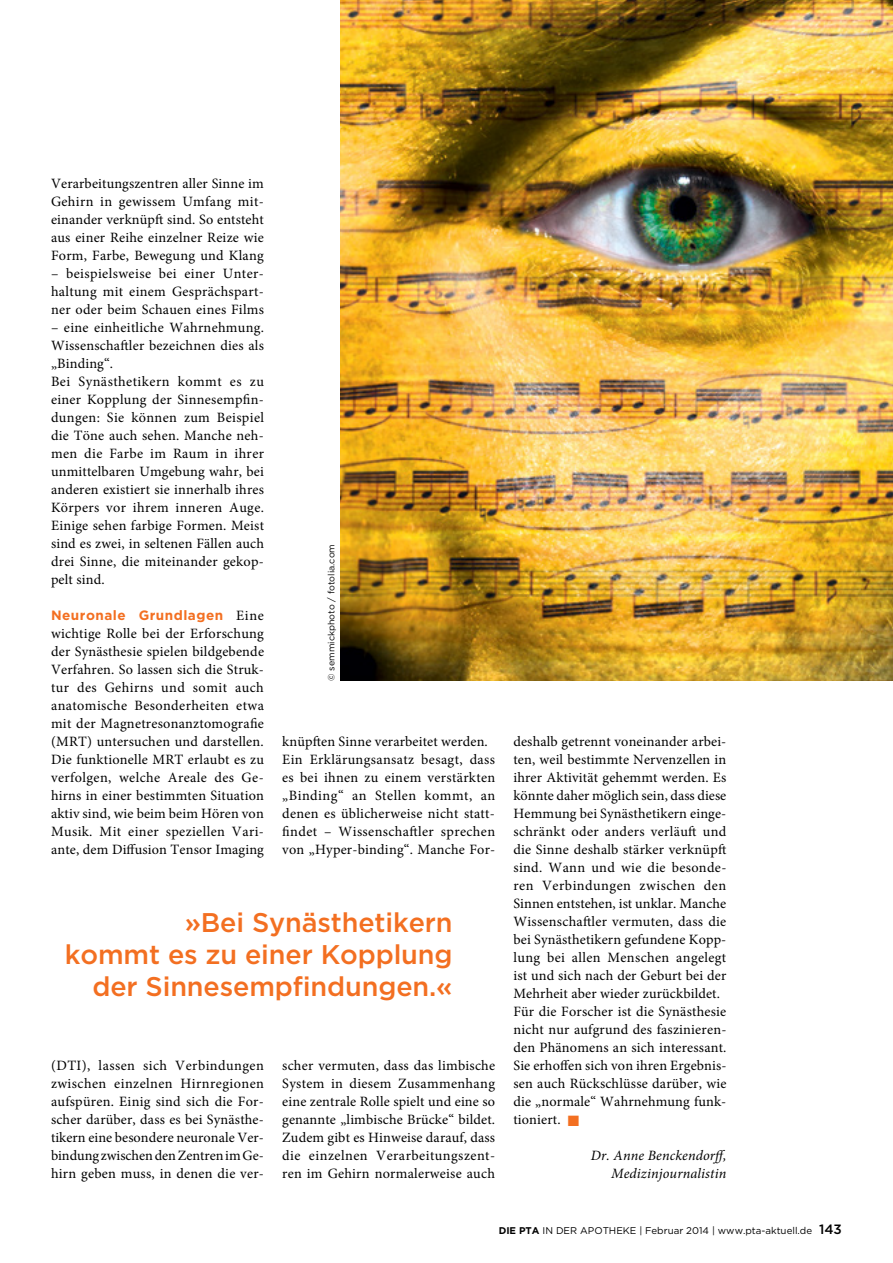
<style>
.page{position:relative;width:893px;height:1263px;background:#fff}
.page>*{position:absolute;margin:0;border:0;box-sizing:border-box;transform-origin:0 0}
.t1{font:500 27px/32.4px "Gotham";letter-spacing:-.005em;color:#f36f21;text-align:right}
.t2{font:14.25px/18px "Minion Pro";letter-spacing:.015em;color:#000;text-align:justify}
.t3{font:italic 14.25px/18px "Minion Pro";letter-spacing:.01em;color:#000;text-align:right}
.t4{font:700 13.5px "Gotham";letter-spacing:.035em;color:#f36f21}
.t5{font:9.75px "Gotham";color:#000}
.t6{font:9px "Gotham";color:#000}
.s1{font-family:"Minion Pro";font-weight:400;font-size:14.25px;color:#000}
.s2{color:#f36f21}
.s3{font-weight:700}
.s4{font-weight:500;font-size:13.5px}
</style>
<div class="page">
<img style="left:340px;top:0;width:553px;height:681px">
<p class="t2" style="left:51px;top:175px;width:214px">Verarbeitungszentren aller Sinne im Gehirn in gewissem Umfang mit&shy;einander verknüpft sind. So entsteht aus einer Reihe einzelner Reize wie Form, Farbe, Bewegung und Klang</p>
<p class="t2" style="left:51px;top:265px;width:214px">– beispielsweise bei einer Unter&shy;haltung mit einem Gesprächspart&shy;ner oder beim Schauen eines Films</p>
<p class="t2" style="left:51px;top:319px;width:215px;text-align:left">– eine einheitliche Wahrnehmung.<br>Wissenschaftler bezeichnen dies als „Binding“.<br>Bei Synästhetikern kommt es zu einer Kopplung der Sinnesempfin&shy;dungen: Sie können zum Beispiel die Töne auch sehen. Manche neh&shy;men die Farbe im Raum in ihrer unmittelbaren Umgebung wahr, bei anderen existiert sie innerhalb ihres<br>Körpers vor ihrem inneren Auge.<br>Einige sehen farbige Formen. Meist sind es zwei, in seltenen Fällen auch drei Sinne, die miteinander gekop&shy;pelt sind.</p>
<p class="t4" style="left:51px;top:606px;width:214px">Neuronale Grundlagen <span class="s1">Eine</span></p>
<p class="t2" style="left:51px;top:625px;width:215px">wichtige Rolle bei der Erforschung der Synästhesie spielen bildgebende Verfahren. So lassen sich die Struk&shy;tur des Gehirns und somit auch anatomische Besonderheiten etwa mit der Magnetresonanztomografie (MRT) untersuchen und darstellen.<br>Die funktionelle MRT erlaubt es zu verfolgen, welche Areale des Ge&shy;hirns in einer bestimmten Situation aktiv sind, wie beim beim Hören von Musik. Mit einer speziellen Vari&shy;ante, dem Diffusion Tensor Imaging</p>
<p class="t6" style="left:326px;top:681px;width:138px;rotate:-90deg">© semmickphoto / fotolia.com</p>
<p class="t2" style="left:282px;top:733px;width:215px;text-align:left">knüpften Sinne verarbeitet werden.<br>Ein Erklärungsansatz besagt, dass es bei ihnen zu einem verstärkten „Binding“ an Stellen kommt, an denen es üblicherweise nicht statt&shy;findet – Wissenschaftler sprechen von „Hyper-binding“. Manche For-</p>
<h1 class="t1" style="left:65px;top:905px;width:389px">»Bei Synästhetikern<br>kommt es zu einer Kopplung der Sinnesempfindungen.«</h1>
<p class="t2" style="left:51px;top:1057px;width:215px">(DTI), lassen sich Verbindungen zwischen einzelnen Hirnregionen aufspüren. Einig sind sich die For&shy;scher darüber, dass es bei Synästhe&shy;tikern eine besondere neuronale Ver&shy;bindung zwischen den Zentren im Ge&shy;hirn geben muss, in denen die ver-</p>
<p class="t2" style="left:282px;top:1057px;width:214px">scher vermuten, dass das limbische System in diesem Zusammenhang eine zentrale Rolle spielt und eine so genannte „limbische Brücke“ bildet.<br>Zudem gibt es Hinweise darauf, dass die einzelnen Verarbeitungszent&shy;ren im Gehirn normalerweise auch</p>
<p class="t2" style="left:513px;top:733px;width:215px;text-align:left">deshalb getrennt voneinander arbei&shy;ten, weil bestimmte Nervenzellen in ihrer Aktivität gehemmt werden. Es könnte daher möglich sein, dass diese Hemmung bei Synästhetikern einge&shy;schränkt oder anders verläuft und die Sinne deshalb stärker verknüpft sind. Wann und wie die besonde&shy;ren Verbindungen zwischen den Sinnen entstehen, ist unklar. Manche Wissenschaftler vermuten, dass die bei Synästhetikern gefundene Kopp&shy;lung bei allen Menschen angelegt ist und sich nach der Geburt bei der Mehrheit aber wieder zurückbildet.<br>Für die Forscher ist die Synästhesie nicht nur aufgrund des faszinieren&shy;den Phänomens an sich interessant.<br>Sie erhoffen sich von ihren Ergebnis&shy;sen auch Rückschlüsse darüber, wie die „normale“ Wahrnehmung funk&shy;tioniert. <span class="s2">■</span></p>
<p class="t3" style="left:591px;top:1147px;width:138px">Dr. Anne Benckendorff,<br>Medizinjournalistin</p>
<p class="t5" style="left:499px;top:1224px;width:345px"><span class="s3">DIE PTA</span> IN DER APOTHEKE | Februar 2014 | www.pta-aktuell.de <span class="s4">143</span></p>
</div>
